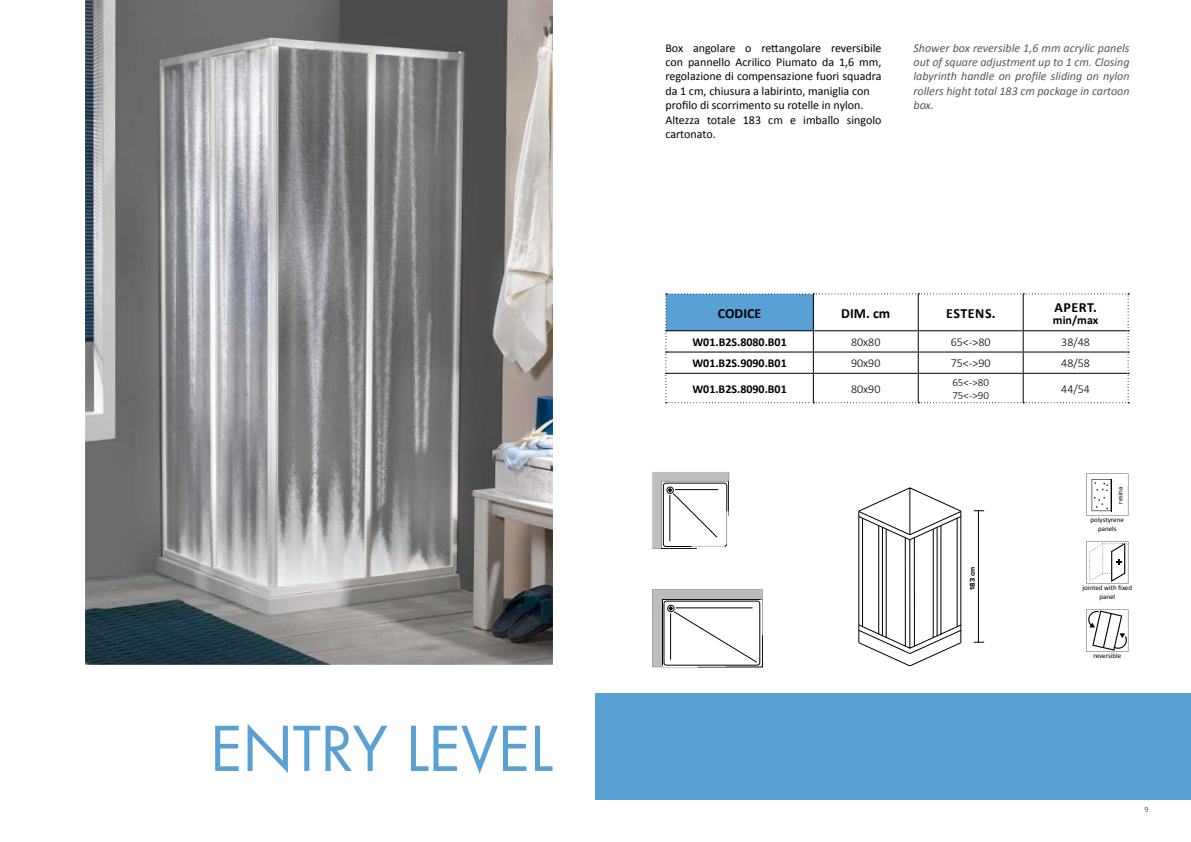
<style>
.page{position:relative;width:1191px;height:842px;background:#fff}
.page>*{position:absolute;margin:0;border:0;box-sizing:border-box;transform-origin:0 0}
.t1{font:60px "Futura Std";color:#59a1d5}
.t2{font:700 14px "Calibri";letter-spacing:.03em;color:#000}
.t3{font:12px/14.4px "Calibri";color:#000}
.t4{font:italic 12px/14.4px "Calibri";color:#575756;text-align:justify}
.t5{font:700 12px "Calibri";color:#000}
.t6{font:300 12px "Calibri";color:#000}
.t7{font:300 11px/13.2px "Calibri";color:#000}
.t8{font:8px "Calibri";color:#575756}
.t9{font:700 7.2px "Proxima Nova A";color:#000}
.t10{font:7px/8.4px "Calibri";color:#000;text-align:center}
.t11{font:6.7px "Myriad Pro";color:#000}
</style>
<div class="page">
<div style="left:595px;top:693px;width:596px;height:106px;background:#59a1d5"></div>
<img style="left:85px;top:0;width:468px;height:665px">
<svg style="left:665px;top:293px;width:464px;height:110px"></svg>
<svg style="left:652px;top:472px;width:77px;height:77px"></svg>
<svg style="left:858px;top:487px;width:103px;height:179px"></svg>
<hr style="left:978px;top:511px;width:1px;height:131px;background:#000">
<svg style="left:652px;top:589px;width:110px;height:78px"></svg>
<div style="left:664px;top:601px;width:96px;height:64px;border:1px solid #080500;border-radius:3px"></div>
<svg style="left:1086px;top:473px;width:42px;height:43px"></svg>
<svg style="left:1086px;top:541px;width:42px;height:43px"></svg>
<svg style="left:1086px;top:609px;width:42px;height:43px"></svg>
<h1 class="t1" style="left:211px;top:711px;width:344px">ENTRY LEVEL</h1>
<p class="t3" style="left:665px;top:40px;width:218px">Box angolare o rettangolare reversibile con pannello Acrilico Piumato da 1,6 mm, regolazione di compensazione fuori squadra da 1 cm, chiusura a labirinto, maniglia con profilo di scorrimento su rotelle in nylon.<br>Altezza totale 183 cm e imballo singolo cartonato.</p>
<p class="t4" style="left:913px;top:40px;width:218px">Shower box reversible 1,6 mm acrylic panels out of square adjustment up to 1 cm. Closing labyrinth handle on profile sliding on nylon rollers hight total 183 cm package in cartoon box.</p>
<p class="t2" style="left:718px;top:303px;width:45px">CODICE</p>
<p class="t2" style="left:841px;top:303px;width:50px">DIM. cm</p>
<p class="t2" style="left:946px;top:303px;width:51px">ESTENS.</p>
<p class="t2" style="left:1054px;top:297px;width:44px">APERT.</p>
<p class="t5" style="left:1053px;top:311px;width:47px">min/max</p>
<p class="t5" style="left:692px;top:333px;width:96px">W01.B2S.8080.B01</p>
<p class="t6" style="left:851px;top:334px;width:31px">80x80</p>
<p class="t6" style="left:950px;top:334px;width:41px">65&lt;-&gt;80</p>
<p class="t6" style="left:1061px;top:334px;width:30px">38/48</p>
<p class="t5" style="left:692px;top:355px;width:96px">W01.B2S.9090.B01</p>
<p class="t6" style="left:851px;top:356px;width:31px">90x90</p>
<p class="t6" style="left:950px;top:356px;width:41px">75&lt;-&gt;90</p>
<p class="t6" style="left:1061px;top:356px;width:30px">48/58</p>
<p class="t5" style="left:692px;top:380px;width:96px">W01.B2S.8090.B01</p>
<p class="t6" style="left:851px;top:381px;width:31px">80x90</p>
<p class="t7" style="left:952px;top:375px;width:38px">65&lt;-&gt;80<br>75&lt;-&gt;90</p>
<p class="t6" style="left:1061px;top:381px;width:30px">44/54</p>
<p class="t9" style="left:968px;top:590px;width:25px;rotate:-90deg">183 cm</p>
<p class="t11" style="left:1116px;top:504px;width:18px;rotate:-90deg">resina</p>
<p class="t10" style="left:1090px;top:516px;width:35px">polystyrene panels</p>
<p class="t10" style="left:1082px;top:583px;width:51px">jointed with fixed panel</p>
<p class="t10" style="left:1093px;top:651px;width:29px">reversible</p>
<p class="t8" style="left:1144px;top:804px;width:6px">9</p>
</div>
